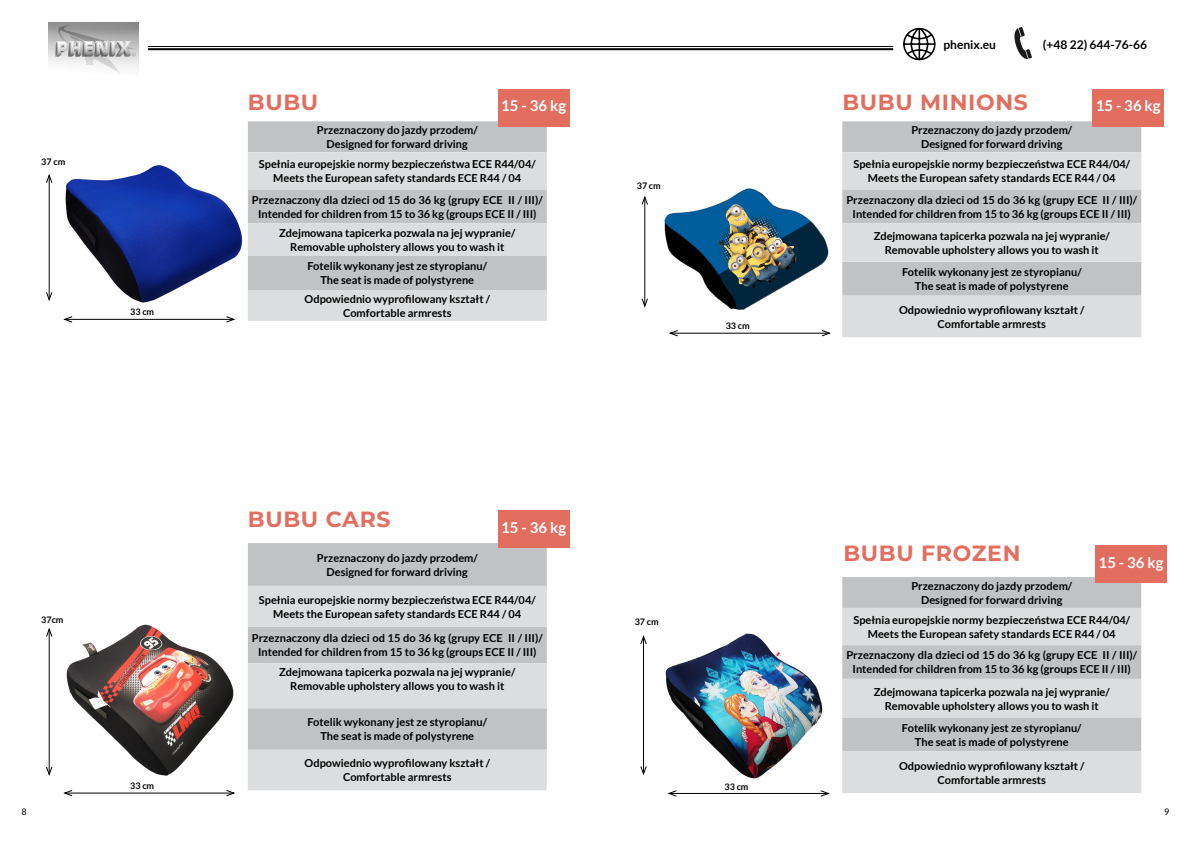
<style>
.page{position:relative;width:1191px;height:842px;background:#fff}
.page>*{position:absolute;margin:0;border:0;box-sizing:border-box;transform-origin:0 0}
.tytuły_FOTELI{font:700 22px "Montserrat";letter-spacing:.03em;color:#e16e5f}
.tekst_do_składu_stop{font:700 15px "Lato";color:#fff}
.t1{font:700 12px "Lato";color:#000}
.tekst_w_tabeli{font:700 11px/14px "Lato";color:#000;text-align:center}
.wymiary{font:700 9px "Lato";color:#000}
.t2{font:9px "Lato";color:#000}
</style>
<div class="page">
<hr style="left:148px;top:46px;width:745px;height:1px;background:#000">
<hr style="left:148px;top:48px;width:745px;height:2px;background:#000">
<img style="left:48px;top:23px;width:91px;height:50px">
<svg style="left:903px;top:27px;width:33px;height:34px"></svg>
<svg style="left:1014px;top:27px;width:18px;height:32px"></svg>
<div style="left:248px;top:121px;width:299px;height:31px;background:#c0c2c4"></div>
<svg style="left:248px;top:152px;width:299px;height:169px;fill:#dcddde"></svg>
<div style="left:842px;top:121px;width:299px;height:31px;background:#c0c2c4"></div>
<svg style="left:842px;top:152px;width:299px;height:185px;fill:#dcddde"></svg>
<div style="left:842px;top:577px;width:299px;height:31px;background:#c0c2c4"></div>
<svg style="left:842px;top:608px;width:299px;height:185px;fill:#dcddde"></svg>
<div style="left:248px;top:543px;width:299px;height:43px;background:#c0c2c4"></div>
<svg style="left:248px;top:586px;width:299px;height:204px;fill:#dcddde"></svg>
<img style="left:65px;top:165px;width:178px;height:138px">
<img style="left:664px;top:188px;width:165px;height:122px">
<img style="left:665px;top:633px;width:158px;height:146px">
<img style="left:66px;top:624px;width:168px;height:152px">
<hr style="left:65px;top:319px;width:169px;height:1px;background:#000">
<svg style="left:63px;top:316px;width:10px;height:7px"></svg>
<svg style="left:225px;top:316px;width:11px;height:7px"></svg>
<hr style="left:670px;top:333px;width:159px;height:1px;background:#000">
<svg style="left:669px;top:330px;width:10px;height:7px"></svg>
<svg style="left:820px;top:330px;width:11px;height:7px"></svg>
<hr style="left:669px;top:793px;width:159px;height:1px;background:#000">
<svg style="left:667px;top:790px;width:10px;height:7px"></svg>
<svg style="left:819px;top:790px;width:11px;height:7px"></svg>
<hr style="left:65px;top:792px;width:169px;height:1px;background:#000">
<svg style="left:63px;top:790px;width:10px;height:7px"></svg>
<svg style="left:225px;top:790px;width:11px;height:7px"></svg>
<hr style="left:49px;top:175px;width:1px;height:125px;background:#000">
<svg style="left:46px;top:291px;width:7px;height:10px"></svg>
<svg style="left:46px;top:174px;width:7px;height:10px"></svg>
<hr style="left:644px;top:197px;width:1px;height:109px;background:#000">
<svg style="left:641px;top:297px;width:7px;height:11px"></svg>
<svg style="left:641px;top:195px;width:7px;height:11px"></svg>
<hr style="left:643px;top:636px;width:1px;height:138px;background:#000">
<svg style="left:640px;top:766px;width:7px;height:10px"></svg>
<svg style="left:640px;top:635px;width:7px;height:9px"></svg>
<hr style="left:49px;top:629px;width:1px;height:145px;background:#000">
<svg style="left:46px;top:766px;width:7px;height:10px"></svg>
<svg style="left:46px;top:628px;width:7px;height:10px"></svg>
<div style="left:498px;top:89px;width:71px;height:37px;background:#e16e5f"></div>
<div style="left:1092px;top:89px;width:72px;height:37px;background:#e16e5f"></div>
<div style="left:498px;top:510px;width:71px;height:38px;background:#e16e5f"></div>
<div style="left:1095px;top:546px;width:71px;height:37px;background:#e16e5f"></div>
<p class="t1" style="left:943px;top:37px;width:54px">phenix.eu</p>
<p class="t1" style="left:1043px;top:38px;width:105px">(+48 22) 644-76-66</p>
<p class="wymiary" style="left:41px;top:156px;width:26px">37 cm</p>
<p class="wymiary" style="left:130px;top:307px;width:26px">33 cm</p>
<p class="tytuły_FOTELI" style="left:248px;top:86px;width:72px">BUBU</p>
<p class="tytuły_FOTELI" style="left:842px;top:86px;width:187px">BUBU MINIONS</p>
<p class="tekst_do_składu_stop" style="left:501px;top:97px;width:66px">15 - 36 kg</p>
<p class="tekst_do_składu_stop" style="left:1095px;top:97px;width:66px">15 - 36 kg</p>
<p class="tekst_w_tabeli" style="left:317px;top:123px;width:162px">Przeznaczony do jazdy przodem/</p>
<p class="tekst_w_tabeli" style="left:327px;top:137px;width:143px">Designed for forward driving</p>
<p class="tekst_w_tabeli" style="left:259px;top:157px;width:278px">Spełnia europejskie normy bezpieczeństwa ECE R44/04/</p>
<p class="tekst_w_tabeli" style="left:273px;top:171px;width:249px">Meets the European safety standards ECE R44 / 04</p>
<p class="tekst_w_tabeli" style="left:252px;top:192px;width:292px">Przeznaczony dla dzieci od 15 do 36 kg (grupy ECE II / III)/<br>Intended for children from 15 to 36 kg (groups ECE II / III)</p>
<p class="tekst_w_tabeli" style="left:279px;top:226px;width:237px">Zdejmowana tapicerka pozwala na jej wypranie/</p>
<p class="tekst_w_tabeli" style="left:290px;top:240px;width:216px">Removable upholstery allows you to wash it</p>
<p class="tekst_w_tabeli" style="left:307px;top:259px;width:181px">Fotelik wykonany jest ze styropianu/</p>
<p class="tekst_w_tabeli" style="left:320px;top:273px;width:155px">The seat is made of polystyrene</p>
<p class="tekst_w_tabeli" style="left:305px;top:292px;width:187px">Odpowiednio wyprofilowany kształt /</p>
<p class="tekst_w_tabeli" style="left:343px;top:306px;width:110px">Comfortable armrests</p>
<p class="wymiary" style="left:637px;top:180px;width:26px">37 cm</p>
<p class="wymiary" style="left:725px;top:321px;width:26px">33 cm</p>
<p class="tytuły_FOTELI" style="left:248px;top:503px;width:144px">BUBU CARS</p>
<p class="tekst_do_składu_stop" style="left:501px;top:519px;width:66px">15 - 36 kg</p>
<p class="tekst_w_tabeli" style="left:911px;top:123px;width:162px">Przeznaczony do jazdy przodem/</p>
<p class="tekst_w_tabeli" style="left:921px;top:137px;width:143px">Designed for forward driving</p>
<p class="tekst_w_tabeli" style="left:853px;top:157px;width:278px">Spełnia europejskie normy bezpieczeństwa ECE R44/04/</p>
<p class="tekst_w_tabeli" style="left:868px;top:171px;width:249px">Meets the European safety standards ECE R44 / 04</p>
<p class="tekst_w_tabeli" style="left:846px;top:192px;width:292px">Przeznaczony dla dzieci od 15 do 36 kg (grupy ECE II / III)/<br>Intended for children from 15 to 36 kg (groups ECE II / III)</p>
<p class="tekst_w_tabeli" style="left:874px;top:229px;width:237px">Zdejmowana tapicerka pozwala na jej wypranie/</p>
<p class="tekst_w_tabeli" style="left:884px;top:243px;width:216px">Removable upholstery allows you to wash it</p>
<p class="tekst_w_tabeli" style="left:902px;top:265px;width:181px">Fotelik wykonany jest ze styropianu/</p>
<p class="tekst_w_tabeli" style="left:915px;top:279px;width:155px">The seat is made of polystyrene</p>
<p class="tekst_w_tabeli" style="left:899px;top:303px;width:187px">Odpowiednio wyprofilowany kształt /</p>
<p class="tekst_w_tabeli" style="left:937px;top:317px;width:110px">Comfortable armrests</p>
<p class="tekst_w_tabeli" style="left:317px;top:551px;width:162px">Przeznaczony do jazdy przodem/</p>
<p class="tekst_w_tabeli" style="left:327px;top:565px;width:143px">Designed for forward driving</p>
<p class="tekst_w_tabeli" style="left:259px;top:592px;width:278px">Spełnia europejskie normy bezpieczeństwa ECE R44/04/</p>
<p class="tekst_w_tabeli" style="left:273px;top:606px;width:249px">Meets the European safety standards ECE R44 / 04</p>
<p class="tekst_w_tabeli" style="left:252px;top:631px;width:292px">Przeznaczony dla dzieci od 15 do 36 kg (grupy ECE II / III)/<br>Intended for children from 15 to 36 kg (groups ECE II / III)</p>
<p class="tekst_w_tabeli" style="left:279px;top:665px;width:237px">Zdejmowana tapicerka pozwala na jej wypranie/</p>
<p class="tekst_w_tabeli" style="left:290px;top:679px;width:216px">Removable upholstery allows you to wash it</p>
<p class="tekst_w_tabeli" style="left:307px;top:715px;width:181px">Fotelik wykonany jest ze styropianu/</p>
<p class="tekst_w_tabeli" style="left:320px;top:729px;width:155px">The seat is made of polystyrene</p>
<p class="tekst_w_tabeli" style="left:305px;top:756px;width:187px">Odpowiednio wyprofilowany kształt /</p>
<p class="tekst_w_tabeli" style="left:343px;top:770px;width:110px">Comfortable armrests</p>
<p class="wymiary" style="left:41px;top:615px;width:24px">37cm</p>
<p class="wymiary" style="left:634px;top:617px;width:26px">37 cm</p>
<p class="wymiary" style="left:130px;top:781px;width:26px">33 cm</p>
<p class="wymiary" style="left:724px;top:781px;width:26px">33 cm</p>
<p class="tytuły_FOTELI" style="left:843px;top:537px;width:179px">BUBU FROZEN</p>
<p class="tekst_do_składu_stop" style="left:1098px;top:554px;width:66px">15 - 36 kg</p>
<p class="tekst_w_tabeli" style="left:911px;top:579px;width:162px">Przeznaczony do jazdy przodem/</p>
<p class="tekst_w_tabeli" style="left:921px;top:593px;width:143px">Designed for forward driving</p>
<p class="tekst_w_tabeli" style="left:853px;top:613px;width:278px">Spełnia europejskie normy bezpieczeństwa ECE R44/04/</p>
<p class="tekst_w_tabeli" style="left:867px;top:627px;width:249px">Meets the European safety standards ECE R44 / 04</p>
<p class="tekst_w_tabeli" style="left:846px;top:648px;width:292px">Przeznaczony dla dzieci od 15 do 36 kg (grupy ECE II / III)/<br>Intended for children from 15 to 36 kg (groups ECE II / III)</p>
<p class="tekst_w_tabeli" style="left:873px;top:684px;width:237px">Zdejmowana tapicerka pozwala na jej wypranie/</p>
<p class="tekst_w_tabeli" style="left:884px;top:698px;width:216px">Removable upholstery allows you to wash it</p>
<p class="tekst_w_tabeli" style="left:902px;top:721px;width:181px">Fotelik wykonany jest ze styropianu/</p>
<p class="tekst_w_tabeli" style="left:915px;top:735px;width:155px">The seat is made of polystyrene</p>
<p class="tekst_w_tabeli" style="left:899px;top:758px;width:187px">Odpowiednio wyprofilowany kształt /</p>
<p class="tekst_w_tabeli" style="left:937px;top:772px;width:110px">Comfortable armrests</p>
<p class="t2" style="left:21px;top:807px;width:7px">8</p>
<p class="t2" style="left:1164px;top:807px;width:7px">9</p>
</div>
